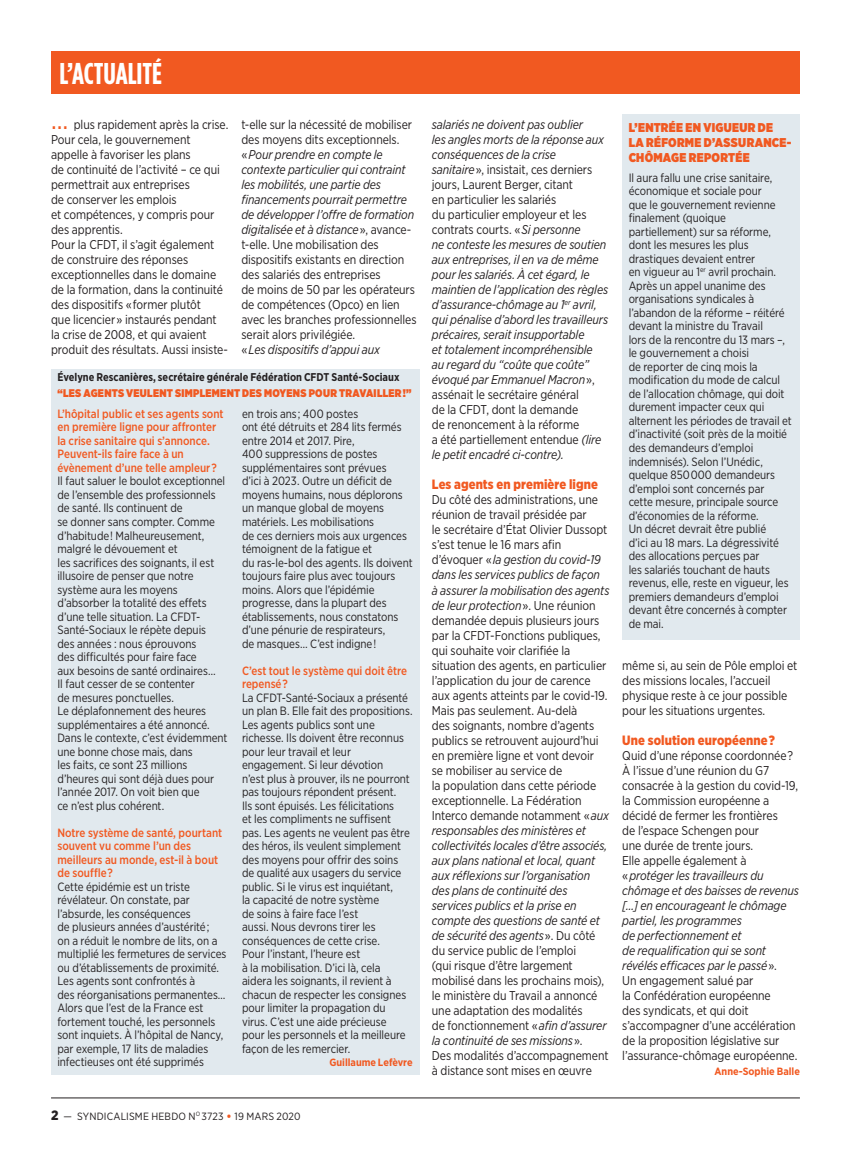
<style>
.page{position:relative;width:851px;height:1149px;background:#fff}
.page>*{position:absolute;margin:0;border:0;box-sizing:border-box;transform-origin:0 0}
.t1{font:700 30px "Gotham Condensed";letter-spacing:-.005em;color:#fff}
.t2{font:900 13.5px "Gotham Narrow";letter-spacing:.005em;color:#f15921;scale:.95 1}
.t3{font:12.75px/15px "Gotham Narrow";letter-spacing:-.01em;color:#231f20;scale:.95 1}
.t4{font:italic 12.75px/15px "Gotham Narrow";letter-spacing:-.01em;color:#231f20;scale:.95 1}
.t5{font:900 12.75px/15px "Gotham Narrow";letter-spacing:.025em;color:#f15921;scale:.95 1}
.t6{font:12px/13.5px "Gotham Narrow";letter-spacing:-.005em;color:#231f20;scale:.95 1}
.t7{font:500 12px/13.5px "Gotham Narrow";color:#f15921;scale:.95 1}
.t8{font:700 11.25px "Gotham Narrow";color:#231f20;scale:.95 1}
.t9{font:900 11.1px "Gotham Narrow";letter-spacing:.025em;color:#f15921;scale:.95 1}
.t10{font:10.5px "Gotham Narrow";letter-spacing:.015em;color:#231f20}
.t11{font:700 10.5px "Gotham Narrow";color:#f15921}
.s1{font-size:27px;color:#f15921}
.s2{font-style:italic}
.s3{font-style:normal}
.s4{font-weight:900;font-size:13.5px}
.s5{font-size:13.5px;color:#f15921}
</style>
<div class="page">
<div style="left:51px;top:369px;width:368px;height:705px;background:#e1e9ee"></div>
<div style="left:622px;top:114px;width:177px;height:525px;background:#e1e9ee"></div>
<hr style="left:51px;top:1097px;width:748px;height:1px;background:#231f20">
<div style="left:51px;top:51px;width:748px;height:43px;background:#f15921"></div>
<h1 class="t1" style="left:60px;top:55px;width:104px">L’ACTUALITÉ</h1>
<p class="t3" style="left:51px;top:117px;width:188px"><span class="s1">…</span> plus rapidement après la crise.<br>Pour cela, le gouvernement appelle à favoriser les plans<br>de continuité de l’activité – ce qui permettrait aux entreprises<br>de conserver les emplois<br>et compétences, y compris pour des apprentis.<br>Pour la CFDT, il s’agit également de construire des réponses exceptionnelles dans le domaine de la formation, dans la continuité des dispositifs «former plutôt<br>que licencier» instaurés pendant la crise de 2008, et qui avaient produit des résultats. Aussi insiste-</p>
<p class="t3" style="left:241px;top:117px;width:186px">t-elle sur la nécessité de mobiliser des moyens dits exceptionnels. «<span class="s2">Pour prendre en compte le contexte particulier qui contraint les mobilités, une partie des financements pourrait permettre de développer l’offre de formation digitalisée et à distance</span>», avance&shy;t-elle. Une mobilisation des dispositifs existants en direction des salariés des entreprises<br>de moins de 50 par les opérateurs de compétences (Opco) en lien avec les branches professionnelles serait alors privilégiée.<br>«<span class="s2">Les dispositifs d’appui aux</span></p>
<p class="t4" style="left:432px;top:117px;width:187px">salariés ne doivent pas oublier<br>les angles morts de la réponse aux conséquences de la crise sanitaire<span class="s3">», insistait, ces derniers jours, Laurent Berger, citant<br>en particulier les salariés<br>du particulier employeur et les contrats courts. «</span>Si personne<br>ne conteste les mesures de soutien aux entreprises, il en va de même pour les salariés. À cet égard, le maintien de l’application des règles d’assurance-chômage au 1<sup>er</sup> avril, qui pénalise d’abord les travailleurs précaires, serait insupportable<br>et totalement incompréhensible au regard du “coûte que coûte” évoqué par Emmanuel Macron<span class="s3">», assénait le secrétaire général<br>de la CFDT, dont la demande<br>de renoncement à la réforme<br>a été partiellement entendue</span> (lire le petit encadré ci-contre).</p>
<p class="t2" style="left:432px;top:476px;width:176px">Les agents en première ligne</p>
<p class="t3" style="left:432px;top:492px;width:188px">Du côté des administrations, une réunion de travail présidée par<br>le secrétaire d’État Olivier Dussopt s’est tenue le 16 mars afin d’évoquer «<span class="s2">la gestion du covid-19 dans les services publics de façon<br>à assurer la mobilisation des agents de leur protection</span>». Une réunion demandée depuis plusieurs jours par la CFDT-Fonctions publiques, qui souhaite voir clarifiée la situation des agents, en particulier l’application du jour de carence aux agents atteints par le covid-19.<br>Mais pas seulement. Au-delà<br>des soignants, nombre d’agents publics se retrouvent aujourd’hui en première ligne et vont devoir<br>se mobiliser au service de<br>la population dans cette période exceptionnelle. La Fédération<br>Interco demande notamment «<span class="s2">aux responsables des ministères et collectivités locales d’être associés, aux plans national et local, quant aux réflexions sur l’organisation des plans de continuité des services publics et la prise en compte des questions de santé et de sécurité des agents</span>». Du côté du service public de l’emploi<br>(qui risque d’être largement mobilisé dans les prochains mois), le ministère du Travail a annoncé une adaptation des modalités<br>de fonctionnement «<span class="s2">afin d’assurer la continuité de ses missions</span>».<br>Des modalités d’accompagnement à distance sont mises en œuvre</p>
<p class="t8" style="left:57px;top:370px;width:361px">Évelyne Rescanières, secrétaire générale Fédération CFDT Santé-Sociaux</p>
<p class="t9" style="left:57px;top:386px;width:374px">“LES AGENTS VEULENT SIMPLEMENT DES MOYENS POUR TRAVAILLER !”</p>
<p class="t7" style="left:57px;top:406px;width:176px">L’hôpital public et ses agents sont en première ligne pour affronter la crise sanitaire qui s’annonce.<br>Peuvent-ils faire face à un évènement d’une telle ampleur?</p>
<p class="t6" style="left:57px;top:474px;width:180px">Il faut saluer le boulot exceptionnel de l’ensemble des professionnels de santé. Ils continuent de<br>se donner sans compter. Comme d’habitude! Malheureusement, malgré le dévouement et<br>les sacrifices des soignants, il est illusoire de penser que notre système aura les moyens d’absorber la totalité des effets d’une telle situation. La CFDT-<br>Santé-Sociaux le répète depuis<br>des années : nous éprouvons<br>des difficultés pour faire face<br>aux besoins de santé ordinaires…<br>Il faut cesser de se contenter<br>de mesures ponctuelles.<br>Le déplafonnement des heures supplémentaires a été annoncé.<br>Dans le contexte, c’est évidemment une bonne chose mais, dans<br>les faits, ce sont 23 millions d’heures qui sont déjà dues pour l’année 2017. On voit bien que<br>ce n’est plus cohérent.</p>
<p class="t7" style="left:57px;top:825px;width:175px">Notre système de santé, pourtant souvent vu comme l’un des meilleurs au monde, est-il à bout de souffle?</p>
<p class="t6" style="left:57px;top:879px;width:179px">Cette épidémie est un triste révélateur. On constate, par l’absurde, les conséquences<br>de plusieurs années d’austérité;<br>on a réduit le nombre de lits, on a multiplié les fermetures de services ou d’établissements de proximité.<br>Les agents sont confrontés à<br>des réorganisations permanentes…<br>Alors que l’est de la France est fortement touché, les personnels sont inquiets. À l’hôpital de Nancy, par exemple, 17 lits de maladies infectieuses ont été supprimés</p>
<p class="t6" style="left:242px;top:406px;width:181px">en trois ans; 400 postes<br>ont été détruits et 284 lits fermés entre 2014 et 2017. Pire,<br>400 suppressions de postes supplémentaires sont prévues<br>d’ici à 2023. Outre un déficit de moyens humains, nous déplorons un manque global de moyens matériels. Les mobilisations<br>de ces derniers mois aux urgences témoignent de la fatigue et<br>du ras-le-bol des agents. Ils doivent toujours faire plus avec toujours moins. Alors que l’épidémie progresse, dans la plupart des établissements, nous constatons d’une pénurie de respirateurs,<br>de masques… C’est indigne!</p>
<p class="t7" style="left:242px;top:663px;width:175px">C’est tout le système qui doit être repensé?</p>
<p class="t6" style="left:242px;top:690px;width:181px">La CFDT-Santé-Sociaux a présenté un plan B. Elle fait des propositions.<br>Les agents publics sont une richesse. Ils doivent être reconnus pour leur travail et leur engagement. Si leur dévotion<br>n’est plus à prouver, ils ne pourront pas toujours répondent présent.<br>Ils sont épuisés. Les félicitations<br>et les compliments ne suffisent pas. Les agents ne veulent pas être des héros, ils veulent simplement des moyens pour offrir des soins de qualité aux usagers du service public. Si le virus est inquiétant,<br>la capacité de notre système<br>de soins à faire face l’est<br>aussi. Nous devrons tirer les conséquences de cette crise.<br>Pour l’instant, l’heure est<br>à la mobilisation. D’ici là, cela aidera les soignants, il revient à chacun de respecter les consignes pour limiter la propagation du virus. C’est une aide précieuse<br>pour les personnels et la meilleure façon de les remercier.</p>
<p class="t11" style="left:329px;top:1055px;width:85px">Guillaume Lefèvre</p>
<p class="t5" style="left:628px;top:120px;width:173px">L’ENTRÉE EN VIGUEUR DE<br>LA RÉFORME D’ASSURANCE-<br>CHÔMAGE REPORTÉE</p>
<p class="t6" style="left:628px;top:171px;width:173px">Il aura fallu une crise sanitaire, économique et sociale pour<br>que le gouvernement revienne finalement (quoique partiellement) sur sa réforme, dont les mesures les plus drastiques devaient entrer<br>en vigueur au 1<sup>er</sup> avril prochain.<br>Après un appel unanime des organisations syndicales à l’abandon de la réforme – réitéré devant la ministre du Travail<br>lors de la rencontre du 13 mars –, le gouvernement a choisi<br>de reporter de cinq mois la modification du mode de calcul de l’allocation chômage, qui doit durement impacter ceux qui alternent les périodes de travail et d’inactivité (soit près de la moitié des demandeurs d’emploi indemnisés). Selon l’Unédic, quelque 850000 demandeurs d’emploi sont concernés par cette mesure, principale source d’économies de la réforme.<br>Un décret devrait être publié<br>d’ici au 18 mars. La dégressivité des allocations perçues par<br>les salariés touchant de hauts revenus, elle, reste en vigueur, les premiers demandeurs d’emploi devant être concernés à compter de mai.</p>
<p class="t3" style="left:622px;top:657px;width:186px">même si, au sein de Pôle emploi et des missions locales, l’accueil physique reste à ce jour possible pour les situations urgentes.</p>
<p class="t2" style="left:622px;top:731px;width:162px">Une solution européenne?</p>
<p class="t3" style="left:622px;top:747px;width:187px">Quid d’une réponse coordonnée?<br>À l’issue d’une réunion du G7 consacrée à la gestion du covid-19, la Commission européenne a décidé de fermer les frontières<br>de l’espace Schengen pour<br>une durée de trente jours.<br>Elle appelle également à «<span class="s2">protéger les travailleurs du chômage et des baisses de revenus […] en encourageant le chômage partiel, les programmes<br>de perfectionnement et<br>de requalification qui se sont révélés efficaces par le passé</span>».<br>Un engagement salué par<br>la Confédération européenne<br>des syndicats, et qui doit s’accompagner d’une accélération de la proposition législative sur l’assurance-chômage européenne.</p>
<p class="t11" style="left:714px;top:1064px;width:87px">Anne-Sophie Balle</p>
<p class="t10" style="left:51px;top:1109px;width:251px"><span class="s4">2</span> — SYNDICALISME HEBDO N<sup>O</sup> 3723 <span class="s5">•</span> 19 MARS 2020</p>
</div>
